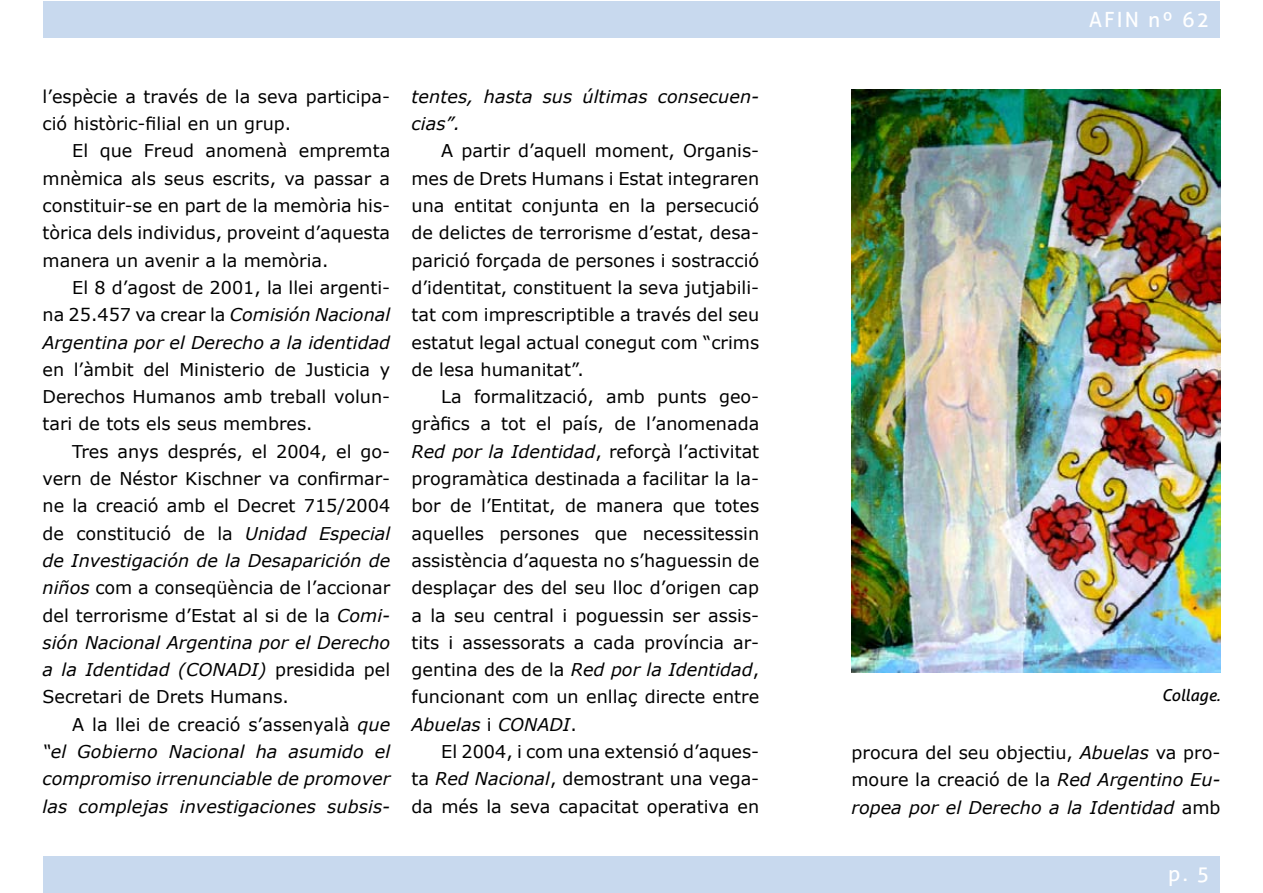
<style>
.page{position:relative;width:1263px;height:893px;background:#fff}
.page>*{position:absolute;margin:0;border:0;box-sizing:border-box;transform-origin:0 0}
.t1{font:21px "Aller";letter-spacing:.1em;color:#fff}
.t2{font:17.7px/27.3px "Verdana";color:#000;text-align:justify}
.t3{font:italic 17.7px/27.3px "Verdana";letter-spacing:.005em;color:#000;text-align:justify}
.t4{font:italic 16.5px "Aller";color:#000}
.s1{font-style:normal}
.s2{font-style:italic}
</style>
<div class="page">
<div style="left:43px;top:1px;width:1177px;height:37px;background:#c8d9ee"></div>
<div style="left:43px;top:856px;width:1177px;height:37px;background:#c8d9ee"></div>
<img style="left:851px;top:89px;width:369px;height:583px">
<p class="t1" style="left:1089px;top:7px;width:122px">AFIN nº 62</p>
<p class="t2" style="left:43px;top:83px;width:349px">l’espècie a través de la seva participa&shy;ció històric-filial en un grup.</p>
<p class="t2" style="left:43px;top:138px;width:349px;text-indent:30px">El que Freud anomenà empremta mnèmica als seus escrits, va passar a constituir-se en part de la memòria his&shy;tòrica dels individus, proveint d’aquesta manera un avenir a la memòria.</p>
<p class="t3" style="left:43px;top:274px;width:349px;text-indent:30px"><span class="s1">El 8 d’agost de 2001, la llei argenti&shy;na 25.457 va crear la</span> Comisión Nacional Argentina por el Derecho a la identidad</p>
<p class="t2" style="left:43px;top:356px;width:349px">en l’àmbit del Ministerio de Justicia y Derechos Humanos amb treball volun&shy;tari de tots els seus membres.</p>
<p class="t2" style="left:43px;top:438px;width:349px;text-indent:30px">Tres anys després, el 2004, el go&shy;vern de Néstor Kischner va confirmar&shy;ne la creació amb el Decret 715/2004 de constitució de la <span class="s2">Unidad Especial de Investigación de la Desaparición de niños</span> com a conseqüència de l’accionar del terrorisme d’Estat al si de la <span class="s2">Comi&shy;sión Nacional Argentina por el Derecho a la Identidad (CONADI)</span> presidida pel Secretari de Drets Humans.</p>
<p class="t3" style="left:43px;top:711px;width:349px;text-indent:30px"><span class="s1">A la llei de creació s’assenyalà</span> que “el Gobierno Nacional ha asumido el compromiso irrenunciable de promover las complejas investigaciones subsis-</p>
<p class="t3" style="left:411px;top:83px;width:349px">tentes, hasta sus últimas consecuen&shy;cias”.</p>
<p class="t2" style="left:411px;top:138px;width:349px;text-indent:30px">A partir d’aquell moment, Organis&shy;mes de Drets Humans i Estat integraren una entitat conjunta en la persecució de delictes de terrorisme d’estat, desa&shy;parició forçada de persones i sostracció d’identitat, constituent la seva jutjabili&shy;tat com imprescriptible a través del seu estatut legal actual conegut com “crims de lesa humanitat”.</p>
<p class="t2" style="left:411px;top:383px;width:349px;text-indent:30px">La formalització, amb punts geo&shy;gràfics a tot el país, de l’anomenada <span class="s2">Red por la Identidad</span>, reforçà l’activitat programàtica destinada a facilitar la la&shy;bor de l’Entitat, de manera que totes aquelles persones que necessitessin assistència d’aquesta no s’haguessin de desplaçar des del seu lloc d’origen cap a la seu central i poguessin ser assis&shy;tits i assessorats a cada província ar&shy;gentina des de la <span class="s2">Red por la Identidad</span>, funcionant com un enllaç directe entre <span class="s2">Abuelas</span> i <span class="s2">CONADI</span>.</p>
<p class="t2" style="left:411px;top:738px;width:349px;text-indent:30px">El 2004, i com una extensió d’aques&shy;ta <span class="s2">Red Nacional</span>, demostrant una vega&shy;da més la seva capacitat operativa en</p>
<p class="t3" style="left:851px;top:739px;width:370px"><span class="s1">procura del seu objectiu,</span> Abuelas <span class="s1">va pro&shy;moure la creació de la</span> Red Argentino Eu&shy;ropea por el Derecho a la Identidad <span class="s1">amb</span></p>
<p class="t4" style="left:1162px;top:685px;width:60px">Collage.</p>
<p class="t1" style="left:1168px;top:861px;width:43px">p. 5</p>
</div>
